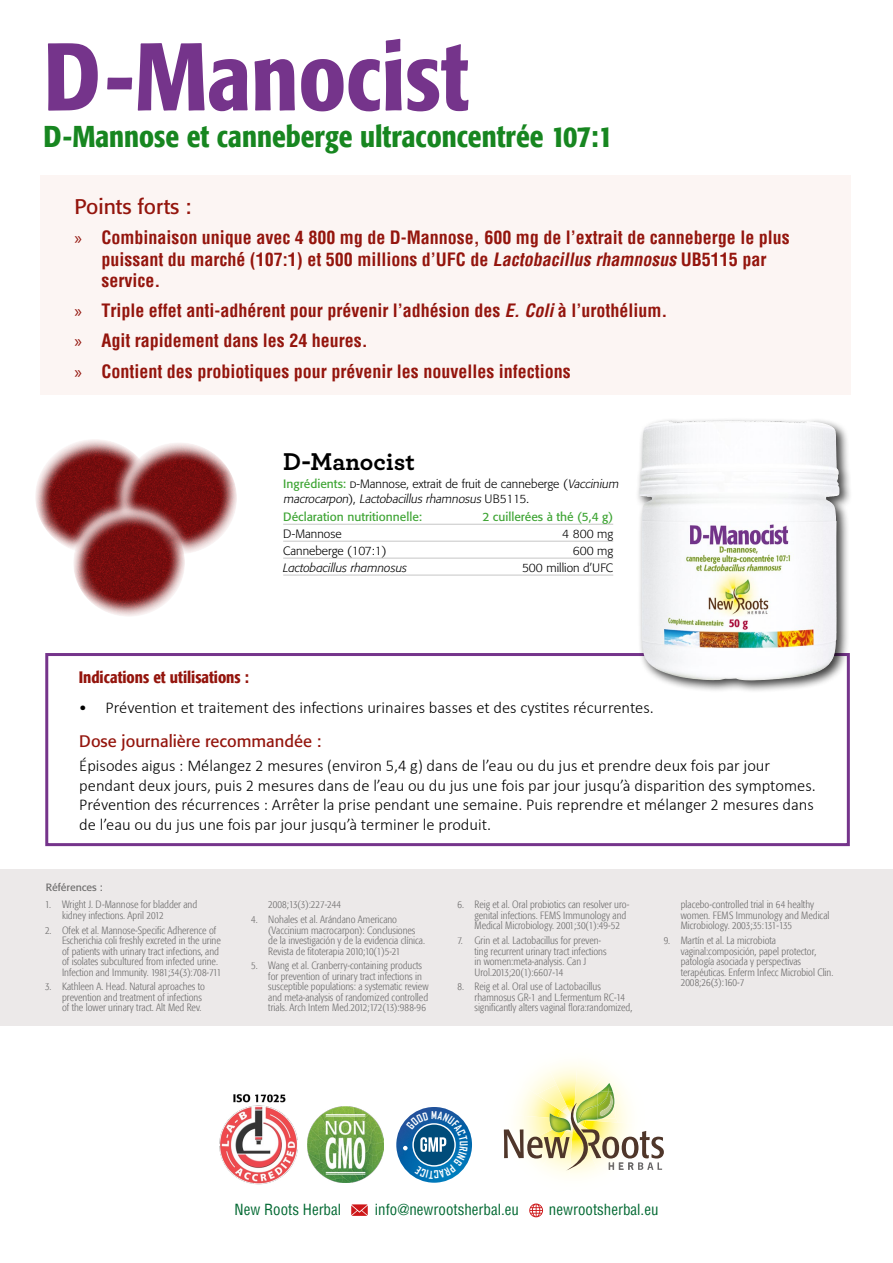
<style>
.page{position:relative;width:893px;height:1263px;background:#fff}
.page>*{position:absolute;margin:0;border:0;box-sizing:border-box;transform-origin:0 0}
.t1{font:500 condensed 94.8px "Formata";color:#75348b}
.t2{font:500 condensed 30px "Formata";color:#178620}
.t3{font:700 25.5px "Archer";color:#000}
.t4{font:21px "Formata";color:#94150d}
.t5{font:700 condensed 18px/21.6px "Helvetica";color:#94150d}
.t6{font:300 16.5px/19.8px "Calibri";color:#000}
.t7{font:16.5px "Formata";color:#94150d}
.t8{font:500 condensed 16.5px "Formata";color:#94150d}
.t9{font:condensed 15px "Helvetica";color:#006831}
.t10{font:300 12px/14.2px "Formata";color:#000}
.t11{font:12px "Formata";color:#3fa535}
.t12{font:italic 300 12px "Formata";color:#000}
.t13{font:300 condensed 10.5px/10.5px "Formata";color:#706f6f}
.t14{font:10.5px "Formata";color:#706f6f}
.s1{font-family:"Myriad Pro";font-weight:400;font-stretch:normal}
.s2{font-style:italic}
.s3{font-weight:400;color:#3fa535}
.s4{font-family:"Formata Light SC";font-weight:400}
</style>
<div class="page">
<div style="left:0;top:869px;width:893px;height:157px;background:#ece9e9"></div>
<div style="left:22px;top:428px;width:146px;height:128px;background:#fff;opacity:.76"></div>
<div style="left:109px;top:432px;width:141px;height:124px;background:#fff;opacity:.76"></div>
<div style="left:61px;top:499px;width:137px;height:120px;background:#fff;opacity:.76"></div>
<div style="left:40px;top:176px;width:810px;height:219px;background:#fcf5f3"></div>
<div style="left:45px;top:653px;width:805px;height:193px;border:3px solid #75348b"></div>
<div style="left:635px;top:417px;width:218px;height:276px;background:#000;opacity:.75"></div>
<img style="left:639px;top:418px;width:200px;height:263px">
<hr style="left:283px;top:524px;width:330px;height:1px;background:#c6c6c6">
<hr style="left:283px;top:541px;width:330px;height:1px;background:#c6c6c6">
<hr style="left:283px;top:558px;width:330px;height:1px;background:#c6c6c6">
<hr style="left:283px;top:575px;width:330px;height:1px;background:#c6c6c6">
<svg style="left:503px;top:1063px;width:161px;height:113px"></svg>
<img style="left:308px;top:1107px;width:76px;height:76px">
<img style="left:219px;top:1094px;width:79px;height:91px">
<img style="left:396px;top:1107px;width:76px;height:76px;border-radius:38px">
<svg style="left:351px;top:1204px;width:17px;height:12px"></svg>
<svg style="left:529px;top:1203px;width:14px;height:14px"></svg>
<svg style="left:403px;top:1111px;width:65px;height:68px;background:#337bae"></svg>
<h1 class="t1" style="left:44px;top:19px;width:426px">D-Manocist</h1>
<h2 class="t2" style="left:44px;top:118px;width:571px">D-Mannose et canneberge ultraconcentrée 107:1</h2>
<h3 class="t4" style="left:74px;top:194px;width:118px">Points forts :</h3>
<h3 class="t5" style="left:101px;top:226px;width:690px;text-indent:-27px"><span class="s1">»</span> Combinaison unique avec 4 800 mg de D-Mannose, 600 mg de l’extrait de canneberge le plus puissant du marché (107:1) et 500 millions d’UFC de <span class="s2">Lactobacillus rhamnosus</span> UB5115 par service.</h3>
<h3 class="t5" style="left:74px;top:295px;width:594px;line-height:30.2px"><span class="s1">»</span> Triple effet anti-adhérent pour prévenir l’adhésion des <span class="s2">E. Coli</span> à l’urothélium. <span class="s1">»</span> Agit rapidement dans les 24 heures.<br><span class="s1">»</span> Contient des probiotiques pour prévenir les nouvelles infections</h3>
<h3 class="t3" style="left:283px;top:441px;width:133px">D-Manocist</h3>
<p class="t10" style="left:283px;top:477px;width:339px"><span class="s3">Ingrédients:</span> <span class="s4">d</span>‑Mannose, extrait de fruit de canneberge (<span class="s2">Vaccinium macrocarpon</span>) , <span class="s2">Lactobacillus rhamnosus</span> U B 5 1 1 5 .</p>
<p class="t11" style="left:283px;top:510px;width:140px">Déclaration nutritionnelle:</p>
<p class="t11" style="left:482px;top:510px;width:132px">2 cuillerées à thé (5,4 g)</p>
<p class="t10" style="left:283px;top:527px;width:60px">D-Mannose</p>
<p class="t10" style="left:562px;top:527px;width:52px">4 800 mg</p>
<p class="t10" style="left:283px;top:544px;width:105px">Canneberge (107:1)</p>
<p class="t10" style="left:573px;top:544px;width:42px">600 mg</p>
<p class="t12" style="left:283px;top:561px;width:126px">Lactobacillus rhamnosus</p>
<p class="t10" style="left:522px;top:561px;width:92px">500 million d’UFC</p>
<h3 class="t8" style="left:79px;top:667px;width:172px">Indications et utilisations :</h3>
<h3 class="t6" style="left:79px;top:697px;width:577px">• Prévention et traitement des infections urinaires basses et des cystites récurrentes.</h3>
<h3 class="t7" style="left:79px;top:731px;width:243px">Dose journalière recommandée :</h3>
<p class="t6" style="left:79px;top:755px;width:738px">Épisodes aigus : Mélangez 2 mesures (environ 5,4 g) dans de l’eau ou du jus et prendre deux fois par jour pendant deux jours, puis 2 mesures dans de l’eau ou du jus une fois par jour jusqu’à disparition des symptomes.<br>Prévention des récurrences : Arrêter la prise pendant une semaine. Puis reprendre et mélanger 2 mesures dans de l’eau ou du jus une fois par jour jusqu’à terminer le produit.</p>
<p class="t14" style="left:46px;top:880px;width:59px">Références :</p>
<p class="t13" style="left:62px;top:899px;width:137px;text-indent:-17px">1. Wright J. D-Mannose for bladder and kidney infections. April 2012</p>
<p class="t13" style="left:62px;top:925px;width:161px;text-indent:-17px">2. Ofek et al. Mannose-Specific Adherence of Escherichia coli freshly excreted in the urine of patients with urinary tract infections, and of isolates subcultured from infected urine.<br>Infection and Immunity. 1981;34(3):708-711</p>
<p class="t13" style="left:62px;top:981px;width:145px;text-indent:-17px">3. Kathleen A. Head. Natural aproaches to prevention and treatment of infections of the lower urinary tract. Alt Med Rev.</p>
<p class="t13" style="left:268px;top:899px;width:74px">2008;13(3):227-244</p>
<p class="t13" style="left:268px;top:914px;width:158px;text-indent:-17px">4. Nohales et al. Arándano Americano (Vaccinium macrocarpon): Conclusiones de la investigación y de la evidencia clínica.<br>Revista de fitoterapia 2010;10(1)5-21</p>
<p class="t13" style="left:268px;top:960px;width:162px;text-indent:-17px">5. Wang et al. Cranberry-containing products for prevention of urinary tract infections in susceptible populations: a systematic review and meta-analysis of randomized controlled trials. Arch Intern Med.2012;172(13):988-96</p>
<p class="t13" style="left:474px;top:899px;width:156px;text-indent:-17px">6. Reig et al. Oral probiotics can resolver uro&shy;genital infections. FEMS Immunology and<br>Medical Microbiology. 2001;30(1):49-52</p>
<p class="t13" style="left:474px;top:935px;width:134px;text-indent:-17px">7. Grin et al. Lactobacillus for preven&shy;ting recurrent urinary tract infections in women:meta-analysis. Can J Urol.2013;20(1):6607-14</p>
<p class="t13" style="left:474px;top:981px;width:159px;text-indent:-17px">8. Reig et al. Oral use of Lactobacillus rhamnosus GR-1 and L.fermentum RC-14 significantly alters vaginal flora:randomized,</p>
<p class="t13" style="left:681px;top:899px;width:150px">placebo-controlled trial in 64 healthy women. FEMS Immunology and Medical<br>Microbiology. 2003;35:131-135</p>
<p class="t13" style="left:681px;top:935px;width:154px;text-indent:-17px">9. Martín et al. La microbiota vaginal:composición, papel protector, patología asociada y perspectivas terapéuticas. Enferm Infecc Microbiol Clin.<br>2008;26(3):160-7</p>
<h3 class="t9" style="left:234px;top:1200px;width:108px">New Roots Herbal</h3>
<h3 class="t9" style="left:375px;top:1200px;width:146px">info@newrootsherbal.eu</h3>
<h3 class="t9" style="left:549px;top:1200px;width:111px">newrootsherbal.eu</h3>
</div>
